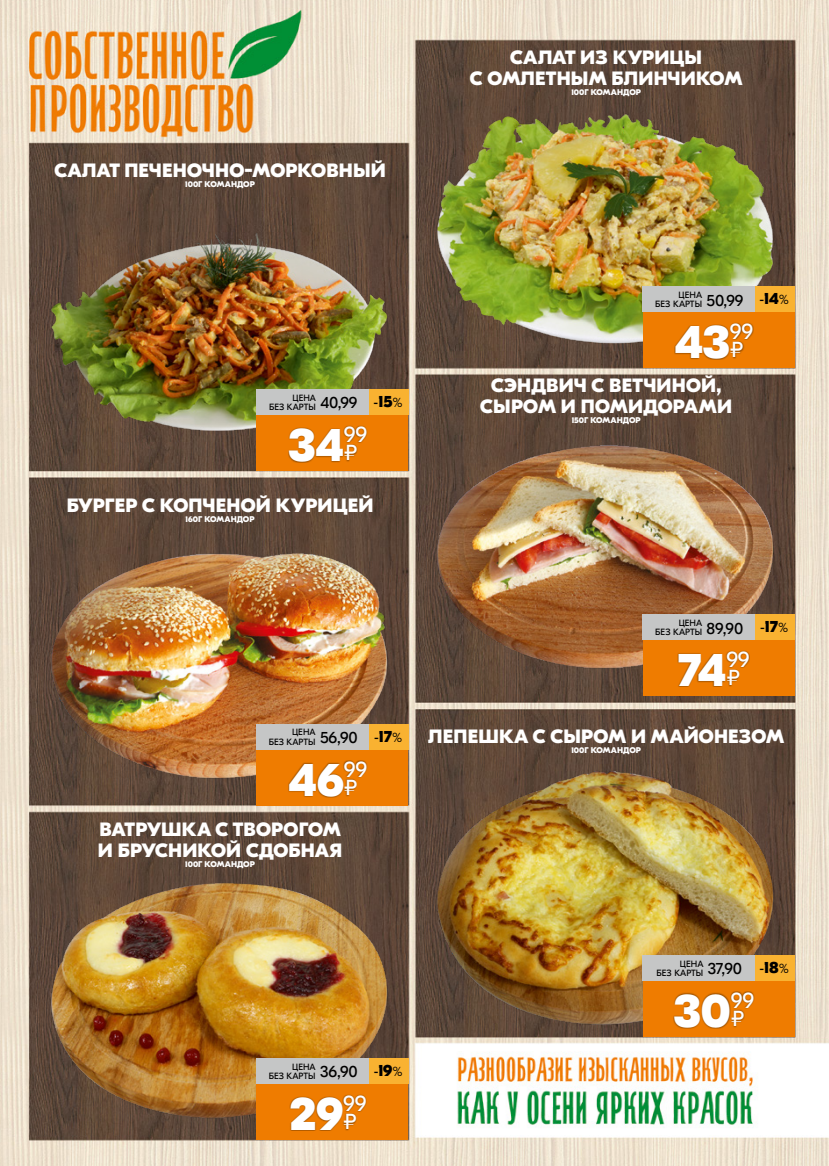
<style>
.page{position:relative;width:829px;height:1166px;background:#fff}
.page>*{position:absolute;margin:0;border:0;box-sizing:border-box;transform-origin:0 0}
.t1{font:800 47.43px "GT Eesti Pro Display";color:#fff}
.t2{font:22.57px "GT Eesti Pro Display";color:#fff}
.t3{font:800 19.25px/21px "GT Eesti Pro Display";letter-spacing:.01em;color:#fff;text-align:center}
.t4{font:9.1px/9.1px "GT Eesti Pro Display";color:#000}
.t5{font:800 8.22px "GT Eesti Pro Display";letter-spacing:-.01em;color:#fff}
</style>
<div class="page">
<img style="left:0;top:0;width:828px;height:1166px">
<img style="left:30px;top:873px;width:378px;height:254px">
<div style="left:256px;top:1083px;width:152px;height:56px;background:#ef7c00"></div>
<div style="left:256px;top:1058px;width:112px;height:25px;background:#c5c6c6"></div>
<div style="left:368px;top:1058px;width:40px;height:25px;background:#f9b231"></div>
<div style="left:290px;top:1094px;width:77px;height:37px;background:#000;opacity:.45"></div>
<img style="left:416px;top:101px;width:378px;height:254px">
<div style="left:642px;top:312px;width:152px;height:56px;background:#ef7c00"></div>
<div style="left:642px;top:286px;width:112px;height:26px;background:#c5c6c6"></div>
<div style="left:754px;top:286px;width:40px;height:26px;background:#f9b231"></div>
<div style="left:674px;top:322px;width:79px;height:38px;background:#000;opacity:.45"></div>
<img style="left:416px;top:770px;width:378px;height:254px">
<div style="left:642px;top:980px;width:152px;height:56px;background:#ef7c00"></div>
<div style="left:642px;top:955px;width:112px;height:25px;background:#c5c6c6"></div>
<div style="left:754px;top:955px;width:40px;height:25px;background:#f9b231"></div>
<div style="left:673px;top:991px;width:81px;height:38px;background:#000;opacity:.45"></div>
<img style="left:30px;top:204px;width:378px;height:254px">
<div style="left:256px;top:415px;width:152px;height:56px;background:#ef7c00"></div>
<div style="left:256px;top:389px;width:112px;height:26px;background:#c5c6c6"></div>
<div style="left:368px;top:389px;width:40px;height:26px;background:#f9b231"></div>
<div style="left:288px;top:425px;width:80px;height:38px;background:#000;opacity:.45"></div>
<img style="left:416px;top:429px;width:378px;height:254px">
<div style="left:642px;top:640px;width:152px;height:56px;background:#ef7c00"></div>
<div style="left:642px;top:614px;width:112px;height:26px;background:#c5c6c6"></div>
<div style="left:754px;top:614px;width:40px;height:26px;background:#f9b231"></div>
<div style="left:677px;top:650px;width:73px;height:37px;background:#000;opacity:.45"></div>
<img style="left:30px;top:539px;width:378px;height:254px">
<div style="left:256px;top:749px;width:152px;height:56px;background:#ef7c00"></div>
<div style="left:256px;top:724px;width:112px;height:25px;background:#c5c6c6"></div>
<div style="left:368px;top:724px;width:40px;height:25px;background:#f9b231"></div>
<div style="left:288px;top:760px;width:80px;height:37px;background:#000;opacity:.45"></div>
<p class="t3" style="left:54px;top:161px;width:333px">САЛАТ ПЕЧЕНОЧНО-МОРКОВНЫЙ</p>
<p class="t5" style="left:185px;top:180px;width:71px">100Г КОМАНДОР</p>
<p class="t3" style="left:470px;top:47px;width:274px">САЛАТ ИЗ КУРИЦЫ<br>С ОМЛЕТНЫМ БЛИНЧИКОМ</p>
<p class="t5" style="left:571px;top:87px;width:71px">100Г КОМАНДОР</p>
<p class="t4" style="left:269px;top:393px;width:135px;text-indent:23px">ЦЕНА<br>БЕЗ КАРТЫ <sup>40,99</sup> <sup>-</sup><sup>15</sup><sup>%</sup></p>
<h1 class="t1" style="left:289px;top:418px;width:80px">34<sup>99</sup></h1>
<p class="t2" style="left:344px;top:440px;width:15px">₽</p>
<p class="t3" style="left:67px;top:495px;width:308px">БУРГЕР С КОПЧЕНОЙ КУРИЦЕЙ</p>
<p class="t5" style="left:185px;top:514px;width:70px">160Г КОМАНДОР</p>
<p class="t4" style="left:655px;top:290px;width:135px;text-indent:23px">ЦЕНА<br>БЕЗ КАРТЫ <sup>50,99</sup> <sup>-</sup><sup>14</sup><sup>%</sup></p>
<h1 class="t1" style="left:675px;top:315px;width:80px">43<sup>99</sup></h1>
<p class="t2" style="left:729px;top:337px;width:15px">₽</p>
<p class="t3" style="left:480px;top:375px;width:253px">СЭНДВИЧ С ВЕТЧИНОЙ,<br>СЫРОМ И ПОМИДОРАМИ</p>
<p class="t5" style="left:571px;top:415px;width:70px">150Г КОМАНДОР</p>
<p class="t4" style="left:269px;top:728px;width:135px;text-indent:23px">ЦЕНА<br>БЕЗ КАРТЫ <sup>56,90</sup> <sup>-</sup><sup>17</sup><sup>%</sup></p>
<h1 class="t1" style="left:289px;top:753px;width:79px">46<sup>99</sup></h1>
<p class="t2" style="left:344px;top:775px;width:15px">₽</p>
<p class="t3" style="left:98px;top:819px;width:246px;text-align:left">ВАТРУШКА С ТВОРОГОМ<br>И БРУСНИКОЙ СДОБНАЯ</p>
<p class="t5" style="left:185px;top:859px;width:71px">100Г КОМАНДОР</p>
<p class="t4" style="left:655px;top:619px;width:134px;text-indent:23px">ЦЕНА<br>БЕЗ КАРТЫ <sup>89,90</sup> <sup>-</sup><sup>17</sup><sup>%</sup></p>
<h1 class="t1" style="left:678px;top:643px;width:72px">74<sup>99</sup></h1>
<p class="t2" style="left:726px;top:665px;width:15px">₽</p>
<p class="t3" style="left:428px;top:726px;width:357px">ЛЕПЕШКА С СЫРОМ И МАЙОНЕЗОМ</p>
<p class="t5" style="left:571px;top:745px;width:71px">100Г КОМАНДОР</p>
<p class="t4" style="left:269px;top:1062px;width:135px;text-indent:23px">ЦЕНА<br>БЕЗ КАРТЫ <sup>36,90</sup> <sup>-</sup><sup>19</sup><sup>%</sup></p>
<h1 class="t1" style="left:289px;top:1087px;width:78px">29<sup>99</sup></h1>
<p class="t2" style="left:343px;top:1109px;width:15px">₽</p>
<p class="t4" style="left:656px;top:959px;width:134px;text-indent:23px">ЦЕНА<br>БЕЗ КАРТЫ <sup>37,90</sup> <sup>-</sup><sup>18</sup><sup>%</sup></p>
<h1 class="t1" style="left:674px;top:984px;width:81px">30<sup>99</sup></h1>
<p class="t2" style="left:730px;top:1006px;width:15px">₽</p>
</div>
